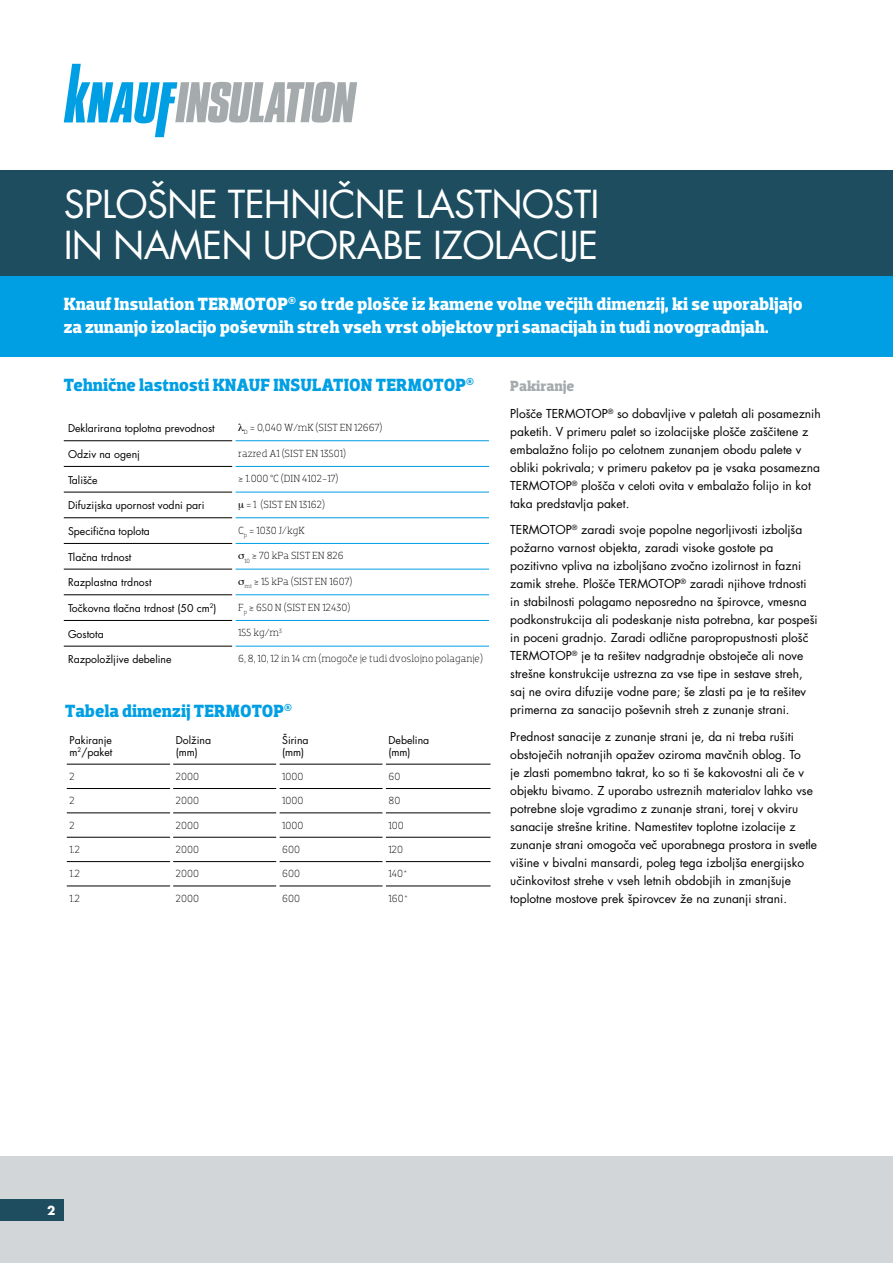
<style>
.page{position:relative;width:893px;height:1263px;background:#fff}
.page>*{position:absolute;margin:0;border:0;box-sizing:border-box;transform-origin:0 0}
.t1{font:37.5px/40.5px "Futura KNAUF";letter-spacing:-.02em;color:#fff}
.t2{font:700 18px/22.5px "Dobra Slab";color:#fff}
.t3{font:700 18px "Dobra Slab";color:#009fe3}
.t4{font:700 15px "Dobra Slab";color:#a5aaad}
.t5{font:12px/18px "Futura KNAUF";color:#000}
.t6{font:700 12px "Futura KNAUF";color:#fff}
.t7{font:300 10.5px "Dobra Slab";color:#000}
.t8{font:10.5px/12px "Futura KNAUF";color:#000}
</style>
<div class="page">
<div style="left:0;top:1157px;width:893px;height:106px;background:#d2d6d8"></div>
<div style="left:0;top:1199px;width:64px;height:21px;background:#1d4d5e"></div>
<svg style="left:64px;top:64px;width:293px;height:73px"></svg>
<div style="left:0;top:170px;width:893px;height:106px;background:#1d4d5e"></div>
<hr style="left:64px;top:440px;width:168px;height:1px;background:#000">
<hr style="left:64px;top:466px;width:168px;height:1px;background:#000">
<hr style="left:64px;top:492px;width:168px;height:1px;background:#000">
<hr style="left:64px;top:517px;width:168px;height:1px;background:#000">
<hr style="left:64px;top:543px;width:168px;height:1px;background:#000">
<hr style="left:64px;top:569px;width:168px;height:1px;background:#000">
<hr style="left:64px;top:594px;width:168px;height:1px;background:#000">
<hr style="left:64px;top:620px;width:168px;height:1px;background:#000">
<hr style="left:64px;top:646px;width:168px;height:1px;background:#000">
<hr style="left:235px;top:440px;width:254px;height:1px;background:#009fe3">
<hr style="left:235px;top:466px;width:254px;height:1px;background:#009fe3">
<hr style="left:235px;top:492px;width:254px;height:1px;background:#009fe3">
<hr style="left:235px;top:517px;width:254px;height:1px;background:#009fe3">
<hr style="left:235px;top:543px;width:254px;height:1px;background:#009fe3">
<hr style="left:235px;top:569px;width:254px;height:1px;background:#009fe3">
<hr style="left:235px;top:594px;width:254px;height:1px;background:#009fe3">
<hr style="left:235px;top:620px;width:254px;height:1px;background:#009fe3">
<hr style="left:235px;top:646px;width:254px;height:1px;background:#009fe3">
<hr style="left:173px;top:764px;width:103px;height:1px;background:#000">
<hr style="left:279px;top:764px;width:104px;height:1px;background:#000">
<hr style="left:386px;top:764px;width:104px;height:1px;background:#000">
<hr style="left:173px;top:788px;width:103px;height:1px;background:#000">
<hr style="left:279px;top:788px;width:104px;height:1px;background:#000">
<hr style="left:386px;top:788px;width:104px;height:1px;background:#000">
<hr style="left:173px;top:813px;width:103px;height:1px;background:#000">
<hr style="left:279px;top:813px;width:104px;height:1px;background:#000">
<hr style="left:386px;top:813px;width:104px;height:1px;background:#000">
<hr style="left:173px;top:837px;width:103px;height:1px;background:#000">
<hr style="left:279px;top:837px;width:104px;height:1px;background:#000">
<hr style="left:386px;top:837px;width:104px;height:1px;background:#000">
<hr style="left:173px;top:861px;width:103px;height:1px;background:#000">
<hr style="left:279px;top:861px;width:104px;height:1px;background:#000">
<hr style="left:386px;top:861px;width:104px;height:1px;background:#000">
<hr style="left:173px;top:886px;width:103px;height:1px;background:#000">
<hr style="left:279px;top:886px;width:104px;height:1px;background:#000">
<hr style="left:386px;top:886px;width:104px;height:1px;background:#000">
<hr style="left:67px;top:764px;width:103px;height:1px;background:#000">
<hr style="left:67px;top:788px;width:103px;height:1px;background:#000">
<hr style="left:67px;top:812px;width:103px;height:1px;background:#000">
<hr style="left:67px;top:837px;width:103px;height:1px;background:#000">
<hr style="left:67px;top:861px;width:103px;height:1px;background:#000">
<hr style="left:67px;top:885px;width:103px;height:1px;background:#000">
<div style="left:0;top:276px;width:893px;height:81px;background:#009fe3"></div>
<h1 class="t1" style="left:64px;top:185px;width:537px">SPLOŠNE TEHNIČNE LASTNOSTI<br>IN NAMEN UPORABE IZOLACIJE</h1>
<h2 class="t2" style="left:64px;top:293px;width:740px">Knauf Insulation TERMOTOP<sup>®</sup> so trde plošče iz kamene volne večjih dimenzij, ki se uporabljajo za zunanjo izolacijo poševnih streh vseh vrst objektov pri sanacijah in tudi novogradnjah.</h2>
<h2 class="t3" style="left:64px;top:374px;width:412px">Tehnične lastnosti KNAUF INSULATION TERMOTOP<sup>®</sup></h2>
<p class="t8" style="left:68px;top:422px;width:148px">Deklarirana toplotna prevodnost</p>
<p class="t7" style="left:244px;top:421px;width:140px"><sub>D</sub> = 0,040 W/mK (SIST EN 12667)</p>
<p class="t8" style="left:68px;top:448px;width:73px">Odziv na ogenj</p>
<p class="t7" style="left:238px;top:447px;width:109px">razred A1 (SIST EN 13501)</p>
<p class="t8" style="left:68px;top:474px;width:31px">Tališče</p>
<p class="t7" style="left:238px;top:473px;width:102px">≥ 1.000 °C (DIN 4102-17)</p>
<p class="t8" style="left:68px;top:499px;width:138px">Difuzijska upornost vodni pari</p>
<p class="t7" style="left:246px;top:498px;width:80px">= 1 (SIST EN 13162)</p>
<p class="t8" style="left:68px;top:525px;width:83px">Specifična toplota</p>
<p class="t7" style="left:238px;top:524px;width:68px">C<sub>p</sub> = 1030 J/kgK</p>
<p class="t8" style="left:68px;top:551px;width:65px">Tlačna trdnost</p>
<p class="t7" style="left:244px;top:550px;width:101px"><sub>10</sub> ≥ 70 kPa SIST EN 826</p>
<p class="t8" style="left:68px;top:576px;width:85px">Razplastna trdnost</p>
<p class="t7" style="left:244px;top:575px;width:109px"><sub>mt</sub> ≥ 15 kPa (SIST EN 1607)</p>
<p class="t8" style="left:68px;top:602px;width:150px">Točkovna tlačna trdnost (50 cm<sup>2</sup>)</p>
<p class="t7" style="left:238px;top:601px;width:114px">F<sub>p</sub> ≥ 650 N (SIST EN 12430)</p>
<p class="t8" style="left:68px;top:628px;width:37px">Gostota</p>
<p class="t7" style="left:238px;top:627px;width:45px">155 kg/m<sup>3</sup></p>
<p class="t8" style="left:68px;top:653px;width:105px">Razpoložljive debeline</p>
<p class="t7" style="left:238px;top:652px;width:246px">6, 8, 10, 12 in 14 cm (mogoče je tudi dvoslojno polaganje)</p>
<h2 class="t3" style="left:65px;top:700px;width:228px">Tabela dimenzij TERMOTOP<sup>®</sup></h2>
<p class="t8" style="left:70px;top:734px;width:44px">Pakiranje m<sup>2</sup>/paket</p>
<p class="t8" style="left:176px;top:734px;width:37px">Dolžina (mm)</p>
<p class="t8" style="left:282px;top:734px;width:28px">Širina (mm)</p>
<p class="t8" style="left:388px;top:734px;width:42px">Debelina (mm)</p>
<p class="t7" style="left:70px;top:770px;width:7px">2</p>
<p class="t7" style="left:176px;top:770px;width:25px">2000</p>
<p class="t7" style="left:282px;top:770px;width:23px">1000</p>
<p class="t7" style="left:388px;top:770px;width:13px">60</p>
<p class="t7" style="left:70px;top:795px;width:7px">2</p>
<p class="t7" style="left:176px;top:795px;width:25px">2000</p>
<p class="t7" style="left:282px;top:795px;width:23px">1000</p>
<p class="t7" style="left:388px;top:795px;width:13px">80</p>
<p class="t7" style="left:70px;top:819px;width:7px">2</p>
<p class="t7" style="left:176px;top:819px;width:25px">2000</p>
<p class="t7" style="left:282px;top:819px;width:23px">1000</p>
<p class="t7" style="left:388px;top:819px;width:17px">100</p>
<p class="t7" style="left:70px;top:843px;width:12px">1.2</p>
<p class="t7" style="left:176px;top:843px;width:25px">2000</p>
<p class="t7" style="left:282px;top:843px;width:19px">600</p>
<p class="t7" style="left:388px;top:843px;width:16px">120</p>
<p class="t7" style="left:70px;top:868px;width:12px">1.2</p>
<p class="t7" style="left:176px;top:868px;width:25px">2000</p>
<p class="t7" style="left:282px;top:868px;width:19px">600</p>
<p class="t7" style="left:388px;top:868px;width:21px">140*</p>
<p class="t7" style="left:70px;top:892px;width:12px">1.2</p>
<p class="t7" style="left:176px;top:892px;width:25px">2000</p>
<p class="t7" style="left:282px;top:892px;width:19px">600</p>
<p class="t7" style="left:389px;top:892px;width:21px">160*</p>
<p class="t4" style="left:510px;top:377px;width:66px">Pakiranje</p>
<p class="t5" style="left:510px;top:404px;width:312px">Plošče TERMOTOP<sup>®</sup> so dobavljive v paletah ali posameznih paketih. V primeru palet so izolacijske plošče zaščitene z embalažno folijo po celotnem zunanjem obodu palete v obliki pokrivala; v primeru paketov pa je vsaka posamezna TERMOTOP<sup>®</sup> plošča v celoti ovita v embalažo folijo in kot taka predstavlja paket.</p>
<p class="t5" style="left:510px;top:521px;width:309px">TERMOTOP<sup>®</sup> zaradi svoje popolne negorljivosti izboljša požarno varnost objekta, zaradi visoke gostote pa pozitivno vpliva na izboljšano zvočno izolirnost in fazni zamik strehe. Plošče TERMOTOP<sup>®</sup> zaradi njihove trdnosti in stabilnosti polagamo neposredno na špirovce, vmesna podkonstrukcija ali podeskanje nista potrebna, kar pospeši in poceni gradnjo. Zaradi odlične paropropustnosti plošč TERMOTOP<sup>®</sup> je ta rešitev nadgradnje obstoječe ali nove strešne konstrukcije ustrezna za vse tipe in sestave streh, saj ne ovira difuzije vodne pare; še zlasti pa je ta rešitev primerna za sanacijo poševnih streh z zunanje strani.</p>
<p class="t5" style="left:510px;top:727px;width:308px">Prednost sanacije z zunanje strani je, da ni treba rušiti obstoječih notranjih opažev oziroma mavčnih oblog. To<br>je zlasti pomembno takrat, ko so ti še kakovostni ali če v objektu bivamo. Z uporabo ustreznih materialov lahko vse potrebne sloje vgradimo z zunanje strani, torej v okviru sanacije strešne kritine. Namestitev toplotne izolacije z zunanje strani omogoča več uporabnega prostora in svetle višine v bivalni mansardi, poleg tega izboljša energijsko učinkovitost strehe v vseh letnih obdobjih in zmanjšuje toplotne mostove prek špirovcev že na zunanji strani.</p>
<p class="t6" style="left:47px;top:1202px;width:10px">2</p>
</div>
